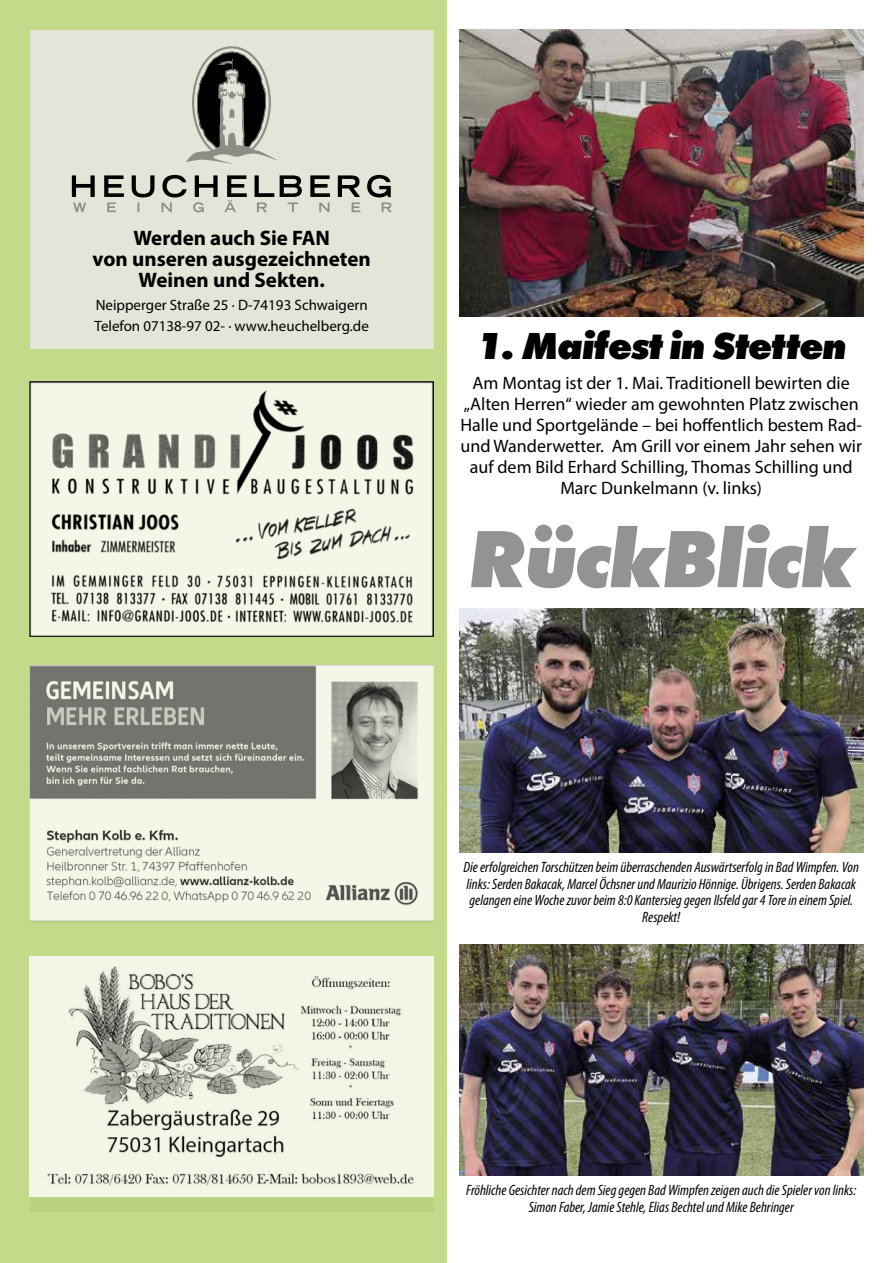
<style>
.page{position:relative;width:893px;height:1263px;background:#fff}
.page>*{position:absolute;margin:0;border:0;box-sizing:border-box;transform-origin:0 0}
.t1{font:italic 800 84px "Futura PT";letter-spacing:-.03em;color:#939393}
.t2{font:italic 800 39px "Futura PT";letter-spacing:-.03em;color:#000}
.t3{font:700 21px/21px "Myriad Pro";color:#000;text-align:center}
.t4{font:18px/21px "Myriad Pro";color:#000;text-align:center}
.t5{font:italic condensed 15px/16.5px "Myriad Pro";color:#000;text-align:center}
.t6{font:15px/21px "Myriad Pro";color:#000}
</style>
<div class="page">
<div style="left:0;top:0;width:446px;height:1263px;background:#c3da8b"></div>
<svg style="left:30px;top:381px;width:404px;height:256px;background:#d4d6c9"></svg>
<svg style="left:30px;top:667px;width:404px;height:256px;background:#babdb1"></svg>
<svg style="left:30px;top:956px;width:404px;height:256px;background:#dbdfcd"></svg>
<svg style="left:30px;top:30px;width:404px;height:319px;background:#d5d8cb"></svg>
<img style="left:459px;top:30px;width:404px;height:287px">
<img style="left:459px;top:608px;width:404px;height:245px">
<img style="left:459px;top:944px;width:404px;height:232px">
<h3 class="t3" style="left:93px;top:227px;width:280px">Werden auch Sie FAN<br>von unseren ausgezeichneten<br>Weinen und Sekten.</h3>
<p class="t6" style="left:95px;top:295px;width:276px">Neipperger Straße 25 · D-74193 Schwaigern<br>Telefon 07138-97 02- · www.heuchelberg.de</p>
<h2 class="t2" style="left:475px;top:321px;width:373px">1. Maifest in Stetten</h2>
<p class="t4" style="left:460px;top:372px;width:403px">Am Montag ist der 1. Mai. Traditionell bewirten die „Alten Herren“ wieder am gewohnten Platz zwischen Halle und Sportgelände – bei hoffentlich bestem Rad&shy;und Wanderwetter. Am Grill vor einem Jahr sehen wir auf dem Bild Erhard Schilling, Thomas Schilling und Marc Dunkelmann (v. links)</p>
<h1 class="t1" style="left:468px;top:505px;width:389px">RückBlick</h1>
<p class="t5" style="left:464px;top:859px;width:397px">Die erfolgreichen Torschützen beim überraschenden Auswärtserfolg in Bad Wimpfen. Von links: Serden Bakacak, Marcel Öchsner und Maurizio Hönnige. Übrigens. Serden Bakacak gelangen eine Woche zuvor beim 8:0 Kantersieg gegen Ilsfeld gar 4 Tore in einem Spiel.<br>Respekt!</p>
<p class="t5" style="left:466px;top:1182px;width:392px">Fröhliche Gesichter nach dem Sieg gegen Bad Wimpfen zeigen auch die Spieler von links:<br>Simon Faber, Jamie Stehle, Elias Bechtel und Mike Behringer</p>
</div>
